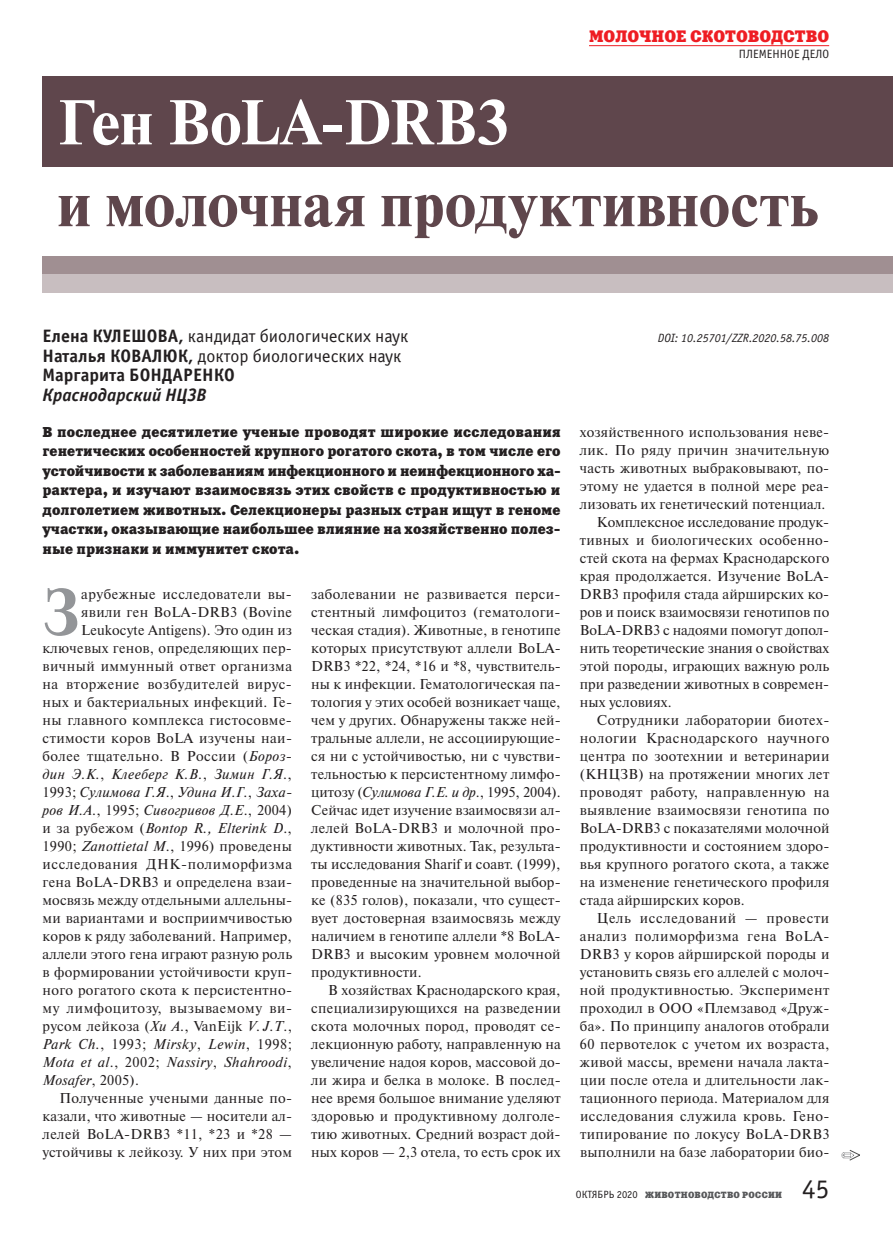
<style>
.page{position:relative;width:893px;height:1234px;background:#fff}
.page>*{position:absolute;margin:0;border:0;box-sizing:border-box;transform-origin:0 0}
.t1{font:700 65.7px "Newton C";color:#939598}
.t2{font:700 63px "Newton C";letter-spacing:.005em;color:#5f464c}
.t3{font:700 63px "Newton C";letter-spacing:-.01em;color:#fff}
.t4{font:27px "Officina Sans C";color:#231f20}
.t5{font:700 18px/19.5px "Officina Sans C";color:#231f20}
.t6{font:italic 700 18px "Officina Sans C";color:#231f20}
.t7{font:16.5px "Xenia C";color:#ee1d23}
.t8{font:14.25px/18px "Newton C";letter-spacing:.02em;color:#231f20;text-align:justify}
.t9{font:14.25px/19.5px "Xenia C";color:#231f20;text-align:justify}
.t10{font:italic 14.25px "Newton C";letter-spacing:.03em;color:#231f20}
.t11{font:14.25px "Newton C";color:#231f20}
.t12{font:14.25px "Newton C";letter-spacing:-.005em;color:#231f20}
.t13{font:14.25px "Newton C";letter-spacing:.04em;color:#231f20}
.t14{font:14.25px "Newton C";letter-spacing:.045em;color:#231f20}
.t15{font:italic 12px "Officina Sans C";color:#231f20}
.t16{font:12px "Officina Sans C";color:#231f20}
.t17{font:9px "Xenia C";letter-spacing:.025em;color:#57585a}
.s1{font-weight:400}
.s2{font-style:italic}
.s3{font-style:normal}
.s4{font-family:"Officina Sans C";font-size:10.5px;color:#231f20}
</style>
<div class="page">
<hr style="left:589px;top:45px;width:240px;height:1px;background:#ee1d23">
<div style="left:43px;top:77px;width:850px;height:90px;background:#5f464c"></div>
<div style="left:43px;top:257px;width:850px;height:18px;background:#a08f92"></div>
<div style="left:43px;top:275px;width:850px;height:18px;background:#c8bec0"></div>
<svg style="left:842px;top:1150px;width:18px;height:10px"></svg>
<h2 class="t3" style="left:58px;top:87px;width:453px">Ген BoLA-DRB3</h2>
<p class="t7" style="left:589px;top:26px;width:242px">МОЛОЧНОЕ СКОТОВОДСТВО</p>
<p class="t16" style="left:739px;top:48px;width:92px">ПЛЕМЕННОЕ ДЕЛО</p>
<h2 class="t2" style="left:58px;top:169px;width:762px">и молочная продуктивность</h2>
<p class="t5" style="left:43px;top:326px;width:367px">Елена КУЛЕШОВА, <span class="s1">кандидат биологических наук<br></span>Наталья КОВАЛЮК, <span class="s1">доктор биологических наук<br></span>Маргарита БОНДАРЕНКО</p>
<p class="t6" style="left:43px;top:384px;width:165px">Краснодарский НЦЗВ</p>
<p class="t9" style="left:43px;top:422px;width:520px">В последнее десятилетие ученые проводят широкие исследования генетических особенностей крупного рогатого скота, в том числе его устойчивости к заболеваниям инфекционного и неинфекционного ха&shy;рактера, и изучают взаимосвязь этих свойств с продуктивностью и долголетием животных. Селекционеры разных стран ищут в геноме участки, оказывающие наибольшее влияние на хозяйственно полез&shy;ные признаки и иммунитет скота.</p>
<h1 class="t1" style="left:43px;top:575px;width:39px">З</h1>
<p class="t8" style="left:81px;top:585px;width:212px">арубежные исследователи вы-</p>
<p class="t8" style="left:81px;top:603px;width:212px">явили ген BoLA-DRB3 (Bovine</p>
<p class="t8" style="left:81px;top:621px;width:212px">Leukocyte Antigens). Это один из</p>
<p class="t8" style="left:43px;top:639px;width:251px">ключевых генов, определяющих пер-</p>
<p class="t8" style="left:43px;top:657px;width:251px">вичный иммунный ответ организма</p>
<p class="t13" style="left:43px;top:676px;width:251px">на вторжение возбудителей вирус-</p>
<p class="t8" style="left:43px;top:693px;width:251px">ных и бактериальных инфекций. Ге-</p>
<p class="t8" style="left:43px;top:711px;width:251px">ны главного комплекса гистосовме-</p>
<p class="t8" style="left:43px;top:729px;width:251px">стимости коров BoLA изучены наи-</p>
<p class="t8" style="left:43px;top:747px;width:251px">более тщательно. В России (<span class="s2">Бороз-</span></p>
<p class="t10" style="left:43px;top:766px;width:251px">дин Э.К.<span class="s3">,</span> Клееберг К.В.<span class="s3">,</span> Зимин Г.Я<span class="s3">.,</span></p>
<p class="t10" style="left:43px;top:784px;width:251px"><span class="s3">1993;</span> Сулимова Г.Я<span class="s3">.,</span> Удина И.Г<span class="s3">.,</span> Заха-</p>
<p class="t10" style="left:43px;top:802px;width:251px">ров И.А<span class="s3">., 1995;</span> Сивогривов Д.Е<span class="s3">., 2004)</span></p>
<p class="t10" style="left:43px;top:820px;width:251px"><span class="s3">и за рубежом (</span>Bontop R., Elterink D<span class="s3">.,</span></p>
<p class="t8" style="left:43px;top:837px;width:251px">1990; <span class="s2">Zanottietal М</span>., 1996) проведены</p>
<p class="t14" style="left:43px;top:856px;width:251px">исследования ДНК-полиморфизма</p>
<p class="t8" style="left:43px;top:873px;width:251px">гена BoLA-DRB3 и определена взаи-</p>
<p class="t8" style="left:43px;top:891px;width:251px">мосвязь между отдельными аллельны-</p>
<p class="t8" style="left:43px;top:909px;width:251px">ми вариантами и восприимчивостью</p>
<p class="t8" style="left:43px;top:927px;width:251px">коров к ряду заболеваний. Например,</p>
<p class="t8" style="left:43px;top:945px;width:251px">аллели этого гена играют разную роль</p>
<p class="t8" style="left:43px;top:963px;width:251px">в формировании устойчивости круп-</p>
<p class="t8" style="left:43px;top:981px;width:251px">ного рогатого скота к персистентно-</p>
<p class="t8" style="left:43px;top:999px;width:251px">му лимфоцитозу, вызываемому ви-</p>
<p class="t8" style="left:43px;top:1017px;width:251px">русом лейкоза (<span class="s2">Xu А</span>., VanEijk <span class="s2">V. J.T</span>.,</p>
<p class="t10" style="left:43px;top:1036px;width:251px">Park Ch.<span class="s3">, 1993;</span> Mirsky<span class="s3">,</span> Lewin<span class="s3">, 1998;</span></p>
<p class="t10" style="left:43px;top:1054px;width:251px">Mota et al<span class="s3">., 2002;</span> Nassiry<span class="s3">,</span> Shahroodi<span class="s3">,</span></p>
<p class="t10" style="left:43px;top:1072px;width:98px">Mosafer<span class="s3">, 2005).</span></p>
<p class="t8" style="left:60px;top:1089px;width:234px">Полученные учеными данные по-</p>
<p class="t8" style="left:43px;top:1107px;width:251px">казали, что животные — носители ал-</p>
<p class="t8" style="left:43px;top:1125px;width:251px">лелей BoLA-DRB3 *11, *23 и *28 —</p>
<p class="t8" style="left:43px;top:1143px;width:251px">устойчивы к лейкозу. У них при этом</p>
<p class="t8" style="left:311px;top:585px;width:251px">заболевании не развивается перси&shy;стентный лимфоцитоз (гематологи&shy;ческая стадия). Животные, в генотипе которых присутствуют аллели BoLA-DRB3 *22, *24, *16 и *8, чувствитель&shy;ны к инфекции. Гематологическая па&shy;тология у этих особей возникает чаще, чем у других. Обнаружены также ней&shy;тральные аллели, не ассоциирующие&shy;ся ни с устойчивостью, ни с чувстви&shy;тельностью к персистентному лимфо&shy;цитозу (<span class="s2">Сулимова Г.Е. и др</span>., 1995, 2004).<br>Сейчас идет изучение взаимосвязи ал&shy;лелей BoLA-DRB3 и молочной про&shy;дуктивности животных. Так, результа&shy;ты исследования Sharif и соавт. (1999), проведенные на значительной выбор&shy;ке (835 голов), показали, что сущест&shy;вует достоверная взаимосвязь между наличием в генотипе аллели *8 BoLA-DRB3 и высоким уровнем молочной продуктивности.</p>
<p class="t8" style="left:311px;top:981px;width:251px;text-indent:17px">В хозяйствах Краснодарского края, специализирующихся на разведении скота молочных пород, проводят се&shy;лекционную работу, направленную на увеличение надоя коров, массовой до&shy;ли жира и белка в молоке. В послед&shy;нее время большое внимание уделяют здоровью и продуктивному долголе&shy;тию животных. Средний возраст дой&shy;ных коров — 2,3 отела, то есть срок их</p>
<p class="t15" style="left:658px;top:331px;width:173px">DOI: 10.25701/ZZR.2020.58.75.008</p>
<p class="t8" style="left:580px;top:423px;width:251px">хозяйственного использования неве-</p>
<p class="t8" style="left:580px;top:441px;width:251px">лик. По ряду причин значительную</p>
<p class="t8" style="left:580px;top:459px;width:249px">часть животных выбраковывают, по-</p>
<p class="t8" style="left:580px;top:477px;width:251px">этому не удается в полной мере реа-</p>
<p class="t8" style="left:580px;top:495px;width:247px">лизовать их генетический потенциал.</p>
<p class="t11" style="left:597px;top:514px;width:234px">Комплексное исследование продук-</p>
<p class="t8" style="left:580px;top:531px;width:251px">тивных и биологических особенно-</p>
<p class="t8" style="left:580px;top:549px;width:251px">стей скота на фермах Краснодарского</p>
<p class="t8" style="left:580px;top:567px;width:251px">края продолжается. Изучение BoLA-</p>
<p class="t8" style="left:580px;top:585px;width:251px">DRB3 профиля стада айрширских ко-</p>
<p class="t11" style="left:580px;top:604px;width:251px">ров и поиск взаимосвязи генотипов по</p>
<p class="t12" style="left:580px;top:622px;width:251px">BoLA-DRB3 с надоями помогут допол-</p>
<p class="t12" style="left:580px;top:640px;width:251px">нить теоретические знания о свойствах</p>
<p class="t8" style="left:580px;top:657px;width:251px">этой породы, играющих важную роль</p>
<p class="t11" style="left:580px;top:676px;width:251px">при разведении животных в современ-</p>
<p class="t8" style="left:580px;top:693px;width:93px">ных условиях.</p>
<p class="t8" style="left:597px;top:711px;width:234px">Сотрудники лаборатории биотех-</p>
<p class="t8" style="left:580px;top:729px;width:251px">нологии Краснодарского научного</p>
<p class="t8" style="left:580px;top:747px;width:251px">центра по зоотехнии и ветеринарии</p>
<p class="t8" style="left:580px;top:765px;width:251px">(КНЦЗВ) на протяжении многих лет</p>
<p class="t8" style="left:580px;top:783px;width:251px">проводят работу, направленную на</p>
<p class="t8" style="left:580px;top:801px;width:251px">выявление взаимосвязи генотипа по</p>
<p class="t11" style="left:580px;top:820px;width:251px">BoLA-DRB3 с показателями молочной</p>
<p class="t8" style="left:580px;top:837px;width:251px">продуктивности и состоянием здоро-</p>
<p class="t8" style="left:580px;top:855px;width:251px">вья крупного рогатого скота, а также</p>
<p class="t8" style="left:580px;top:873px;width:251px">на изменение генетического профиля</p>
<p class="t8" style="left:580px;top:891px;width:166px">стада айрширских коров.</p>
<p class="t14" style="left:597px;top:910px;width:234px">Цель исследований — провести</p>
<p class="t13" style="left:580px;top:928px;width:251px">анализ полиморфизма гена BoLA-</p>
<p class="t8" style="left:580px;top:945px;width:251px">DRB3 у коров айрширской породы и</p>
<p class="t8" style="left:580px;top:963px;width:251px">установить связь его аллелей с молоч-</p>
<p class="t8" style="left:580px;top:981px;width:251px">ной продуктивностью. Эксперимент</p>
<p class="t8" style="left:580px;top:999px;width:251px">проходил в ООО «Племзавод «Друж-</p>
<p class="t8" style="left:580px;top:1017px;width:251px">ба». По принципу аналогов отобрали</p>
<p class="t8" style="left:580px;top:1034px;width:251px">60 первотелок с учетом их возраста,</p>
<p class="t8" style="left:580px;top:1052px;width:251px">живой массы, времени начала лакта-</p>
<p class="t8" style="left:580px;top:1070px;width:251px">ции после отела и длительности лак-</p>
<p class="t8" style="left:580px;top:1088px;width:251px">тационного периода. Материалом для</p>
<p class="t8" style="left:580px;top:1106px;width:251px">исследования служила кровь. Гено-</p>
<p class="t8" style="left:580px;top:1124px;width:251px">типирование по локусу BoLA-DRB3</p>
<p class="t8" style="left:580px;top:1142px;width:249px">выполнили на базе лаборатории био-</p>
<p class="t17" style="left:576px;top:1188px;width:208px"><span class="s4">ОКТЯБРЬ 2020</span> ЖИВОТНОВОДСТВО РОССИИ</p>
<h3 class="t4" style="left:802px;top:1174px;width:28px">45</h3>
</div>
